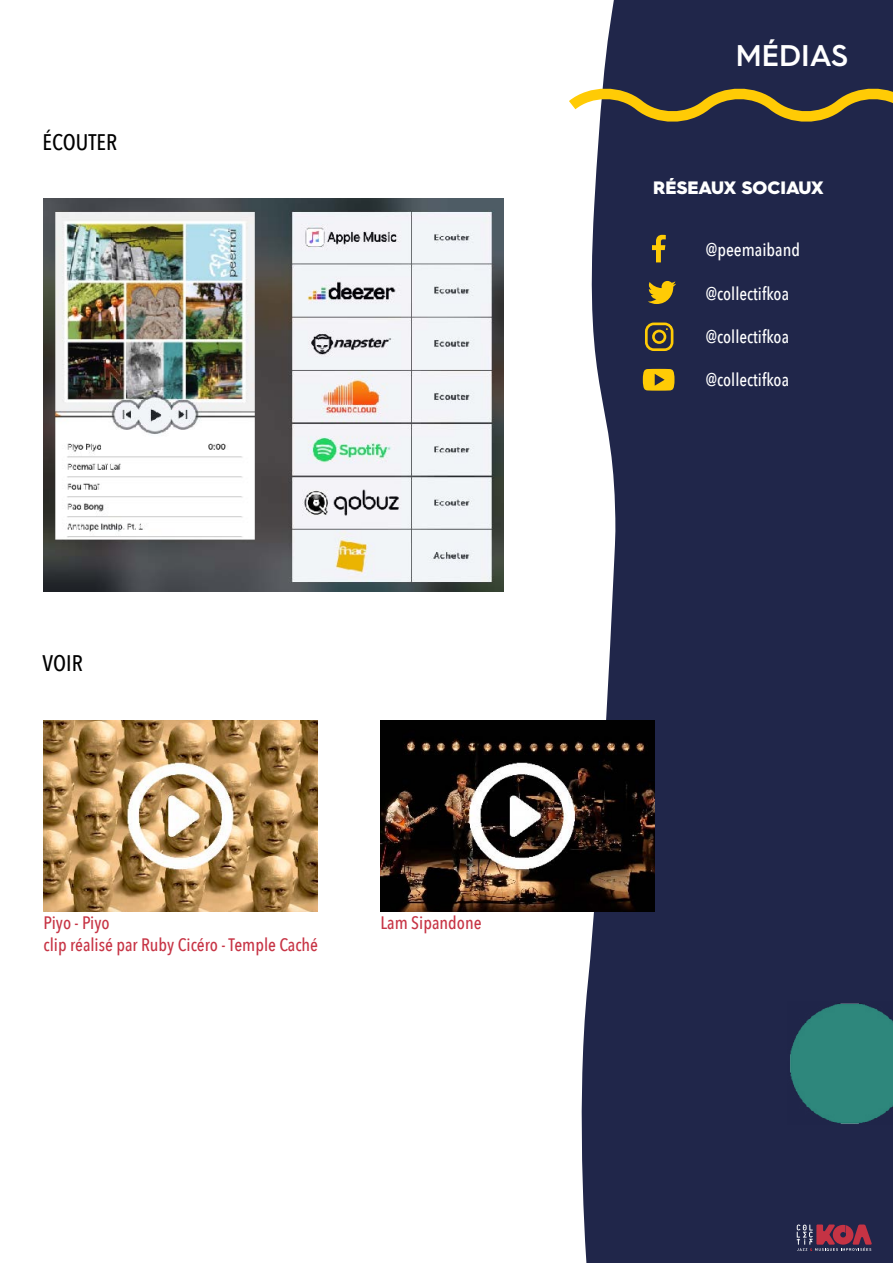
<style>
.page{position:relative;width:893px;height:1263px;background:#fff}
.page>*{position:absolute;margin:0;border:0;box-sizing:border-box;transform-origin:0 0}
.t1{font:600 30px "Hurme Geometric Sans 4";color:#fff}
.t2{font:500 22.5px "Avenir Next Condensed";color:#000}
.t3{font:500 18px/21.6px "Avenir Next Condensed";color:#c73445}
.t4{font:500 18px "Avenir Next Condensed";color:#fff}
.t5{font:900 18px "Hurme Geometric Sans 4";color:#fff}
</style>
<div class="page">
<svg style="left:574px;top:0;width:79px;height:1263px;fill:#20264a"></svg>
<div style="left:653px;top:0;width:240px;height:1263px;background:#20264a"></div>
<svg style="left:569px;top:75px;width:324px;height:60px"></svg>
<svg style="left:797px;top:1224px;width:75px;height:27px"></svg>
<img style="left:44px;top:199px;width:459px;height:392px">
<svg style="left:652px;top:235px;width:14px;height:27px"></svg>
<svg style="left:645px;top:323px;width:28px;height:28px"></svg>
<svg style="left:648px;top:281px;width:28px;height:23px"></svg>
<svg style="left:643px;top:369px;width:31px;height:22px"></svg>
<img style="left:44px;top:721px;width:274px;height:190px">
<img style="left:381px;top:721px;width:274px;height:190px">
<img style="left:790px;top:1003px;width:103px;height:121px">
<p class="t2" style="left:43px;top:129px;width:76px">ÉCOUTER</p>
<p class="t2" style="left:43px;top:649px;width:42px">VOIR</p>
<p class="t3" style="left:44px;top:912px;width:276px">Piyo - Piyo<br>clip réalisé par Ruby Cicéro - Temple Caché</p>
<p class="t3" style="left:381px;top:912px;width:103px">Lam Sipandone</p>
<h1 class="t1" style="left:736px;top:34px;width:114px">MÉDIAS</h1>
<p class="t5" style="left:653px;top:175px;width:172px">RÉSEAUX SOCIAUX</p>
<p class="t4" style="left:706px;top:239px;width:96px">@peemaiband</p>
<p class="t4" style="left:706px;top:282px;width:85px">@collectifkoa</p>
<p class="t4" style="left:706px;top:326px;width:85px">@collectifkoa</p>
<p class="t4" style="left:706px;top:369px;width:85px">@collectifkoa</p>
</div>
